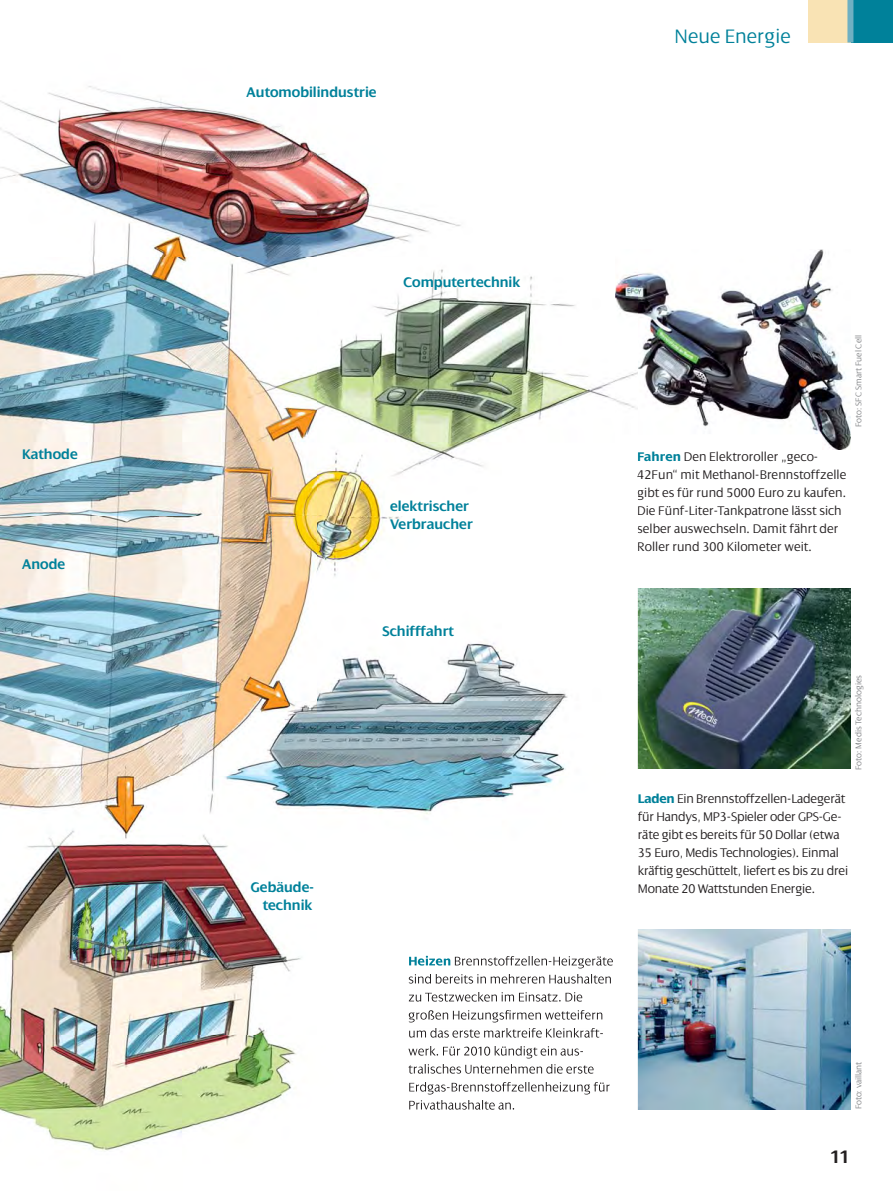
<style>
.page{position:relative;width:893px;height:1191px;background:#fff}
.page>*{position:absolute;margin:0;border:0;box-sizing:border-box;transform-origin:0 0}
.t1{font:300 21px "Dialog";color:#00819a}
.t2{font:700 19.5px "Dialog";color:#231f20}
.t3{font:600 15px/18px "Dialog";color:#00819a;text-align:right}
.t4{font:300 13.5px/18px "Dialog";letter-spacing:-.015em;color:#231f20}
.t5{font:300 9px "Dialog";color:#808285}
.s1{font-weight:700;color:#00819a}
</style>
<div class="page">
<div style="left:850px;top:0;width:43px;height:43px;background:#00819a"></div>
<div style="left:808px;top:0;width:42px;height:43px;background:#f9e3b4"></div>
<div style="left:847px;top:0;width:6px;height:43px;background:#6fb0c2"></div>
<img style="left:638px;top:250px;width:212px;height:199px">
<img style="left:639px;top:929px;width:211px;height:180px">
<img style="left:639px;top:589px;width:211px;height:180px">
<img style="left:0;top:86px;width:638px;height:1065px">
<img style="left:638px;top:929px;width:1px;height:180px">
<img style="left:409px;top:955px;width:41px;height:10px">
<img style="left:451px;top:956px;width:162px;height:12px">
<img style="left:455px;top:956px;width:112px;height:9px">
<img style="left:514px;top:974px;width:98px;height:9px">
<img style="left:409px;top:974px;width:105px;height:9px">
<img style="left:540px;top:992px;width:43px;height:9px">
<img style="left:409px;top:992px;width:131px;height:9px">
<img style="left:504px;top:1010px;width:99px;height:12px">
<img style="left:409px;top:1010px;width:95px;height:12px">
<img style="left:505px;top:1028px;width:98px;height:9px">
<img style="left:409px;top:1028px;width:96px;height:9px">
<img style="left:408px;top:1046px;width:175px;height:12px">
<img style="left:408px;top:1046px;width:124px;height:10px">
<img style="left:509px;top:1064px;width:85px;height:9px">
<img style="left:408px;top:1064px;width:101px;height:9px">
<img style="left:494px;top:1082px;width:116px;height:12px">
<img style="left:409px;top:1082px;width:85px;height:12px">
<img style="left:504px;top:1100px;width:10px;height:9px">
<img style="left:409px;top:1100px;width:95px;height:9px">
<img style="left:638px;top:589px;width:1px;height:180px">
<p class="t3" style="left:22px;top:447px;width:57px">Kathode</p>
<p class="t3" style="left:22px;top:556px;width:45px">Anode</p>
<p class="t3" style="left:247px;top:84px;width:132px">Automobilindustrie</p>
<p class="t3" style="left:404px;top:274px;width:118px">Computertechnik</p>
<p class="t3" style="left:390px;top:499px;width:84px;text-align:left">elektrischer<br>Verbraucher</p>
<p class="t3" style="left:382px;top:623px;width:73px">Schifffahrt</p>
<p class="t3" style="left:251px;top:879px;width:65px">Gebäude&shy;technik</p>
<h1 class="t1" style="left:674px;top:27px;width:118px">Neue Energie</h1>
<p class="t5" style="left:855px;top:427px;width:94px;rotate:-90deg">Foto: SFC Smart Fuel Cell</p>
<p class="t4" style="left:637px;top:449px;width:211px"><span class="s1">Fahren</span> Den Elektroroller „geco-42Fun“ mit Methanol-Brennstoffzelle gibt es für rund 5000 Euro zu kaufen.<br>Die Fünf-Liter-Tankpatrone lässt sich selber auswechseln. Damit fährt der Roller rund 300 Kilometer weit.</p>
<p class="t5" style="left:855px;top:769px;width:96px;rotate:-90deg">Foto: Medis Technologies</p>
<p class="t4" style="left:638px;top:791px;width:212px"><span class="s1">Laden</span> Ein Brennstoffzellen-Ladegerät für Handys, MP3-Spieler oder GPS-Ge&shy;räte gibt es bereits für 50 Dollar (etwa 35 Euro, Medis Technologies). Einmal kräftig geschüttelt, liefert es bis zu drei Monate 20 Wattstunden Energie.</p>
<p class="t5" style="left:855px;top:1109px;width:49px;rotate:-90deg">Foto: vaillant</p>
<h2 class="t2" style="left:830px;top:1149px;width:22px">11</h2>
</div>
